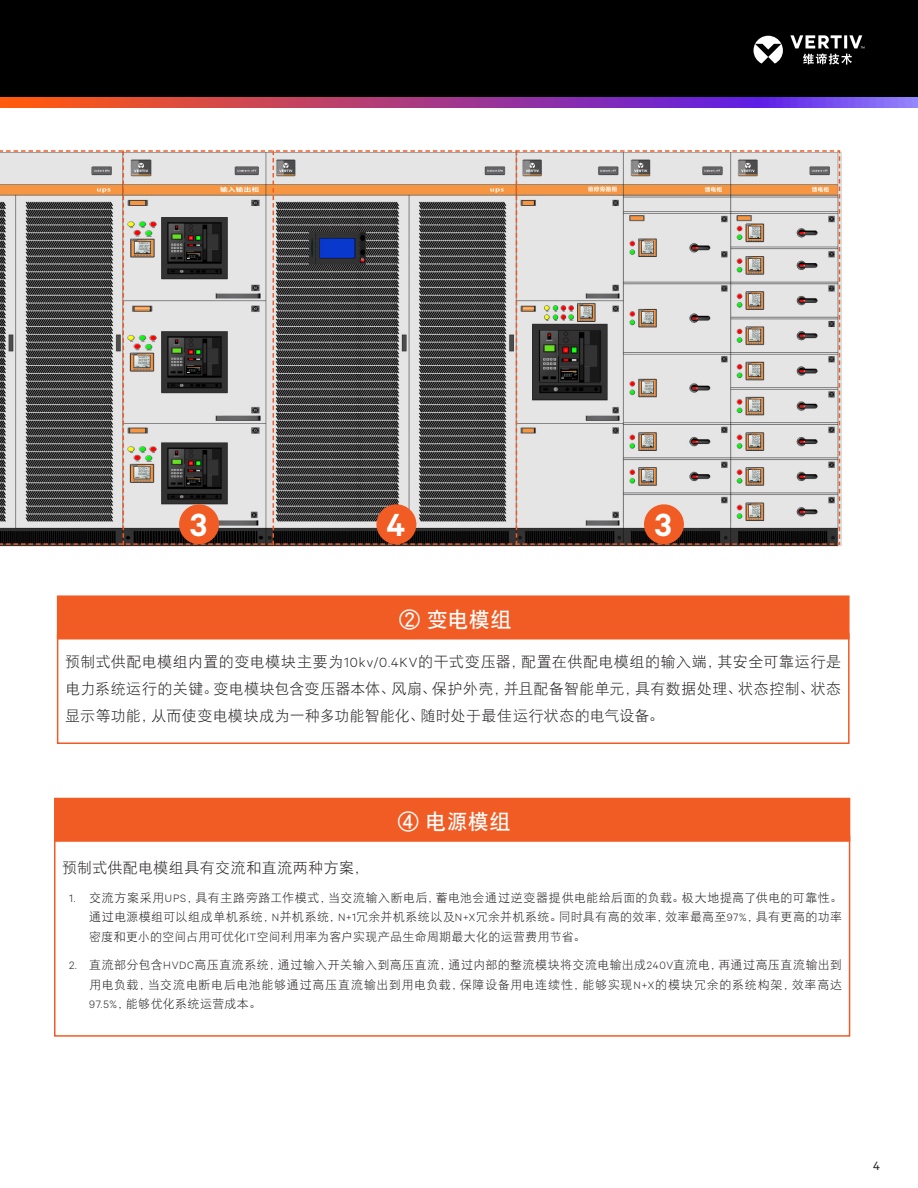
<style>
.page{position:relative;width:918px;height:1188px;background:#fff}
.page>*{position:absolute;margin:0;border:0;box-sizing:border-box;transform-origin:0 0}
.t1{font:600 36px "Calibre";color:#fff}
.t2{font:21px "DF Hei GB W7";letter-spacing:.015em;color:#fff}
.t3{font:15px/27px "DF Hei GB W3";letter-spacing:.025em;color:#231f20;text-align:justify}
.t4{font:13.5px "Calibre";color:#231f20}
.t5{font:12px/19.5px "DF Hei GB W3";letter-spacing:.03em;color:#231f20;text-align:justify}
.s1{font-family:"Calibre";font-weight:300}
</style>
<div class="page">
<div style="left:0;top:0;width:918px;height:108px;background:#000"></div>
<svg style="left:0;top:98px;width:918px;height:10px;background:#a73f8c"></svg>
<svg style="left:754px;top:35px;width:110px;height:30px"></svg>
<div style="left:58px;top:596px;width:791px;height:43px;background:#f15b24"></div>
<div style="left:57px;top:595px;width:793px;height:44px;border:2px solid #f15b24"></div>
<div style="left:57px;top:633px;width:793px;height:111px;border:2px solid #f15b24"></div>
<div style="left:54px;top:835px;width:796px;height:202px;border:2px solid #f15b24"></div>
<div style="left:55px;top:799px;width:795px;height:42px;background:#f15b24"></div>
<div style="left:54px;top:798px;width:796px;height:44px;border:2px solid #f15b24"></div>
<svg style="left:0;top:150px;width:840px;height:395px;background:#9d9794"></svg>
<p class="t1" style="left:190px;top:503px;width:19px">3</p>
<p class="t1" style="left:387px;top:503px;width:20px">4</p>
<p class="t1" style="left:655px;top:503px;width:19px">3</p>
<p class="t2" style="left:399px;top:608px;width:114px">② 变电模组</p>
<p class="t3" style="left:65px;top:647px;width:778px">预制式供配电模组内置的变电模块主要为<span class="s1">10kv/0.4KV</span>的干式变压器，配置在供配电模组的输入端，其安全可靠运行是电力系统运行的关键。变电模块包含变压器本体、风扇、保护外壳，并且配备智能单元，具有数据处理、状态控制、状态显示等功能，从而使变电模块成为一种多功能智能化、随时处于最佳运行状态的电气设备。</p>
<p class="t2" style="left:398px;top:811px;width:114px">④ 电源模组</p>
<p class="t3" style="left:62px;top:854px;width:308px">预制式供配电模组具有交流和直流两种方案，</p>
<p class="t5" style="left:89px;top:888px;width:754px;text-indent:-20px"><span class="s1">1.</span> 交流方案采用<span class="s1">UPS</span>，具有主路旁路工作模式，当交流输入断电后，蓄电池会通过逆变器提供电能给后面的负载。极大地提高了供电的可靠性。通过电源模组可以组成单机系统，<span class="s1">N</span>并机系统，<span class="s1">N+1</span>冗余并机系统以及<span class="s1">N+X</span>冗余并机系统。同时具有高的效率，效率最高至<span class="s1">97%</span>，具有更高的功率密度和更小的空间占用可优化<span class="s1">IT</span>空间利用率为客户实现产品生命周期最大化的运营费用节省。</p>
<p class="t5" style="left:89px;top:955px;width:754px;text-indent:-20px"><span class="s1">2.</span> 直流部分包含<span class="s1">HVDC</span>高压直流系统，通过输入开关输入到高压直流，通过内部的整流模块将交流电输出成<span class="s1">240V</span>直流电，再通过高压直流输出到用电负载，当交流电断电后电池能够通过高压直流输出到用电负载，保障设备用电连续性，能够实现<span class="s1">N+X</span>的模块冗余的系统构架，效率高达<span class="s1">97.5%</span>，能够优化系统运营成本。</p>
<p class="t4" style="left:873px;top:1158px;width:8px">4</p>
</div>
